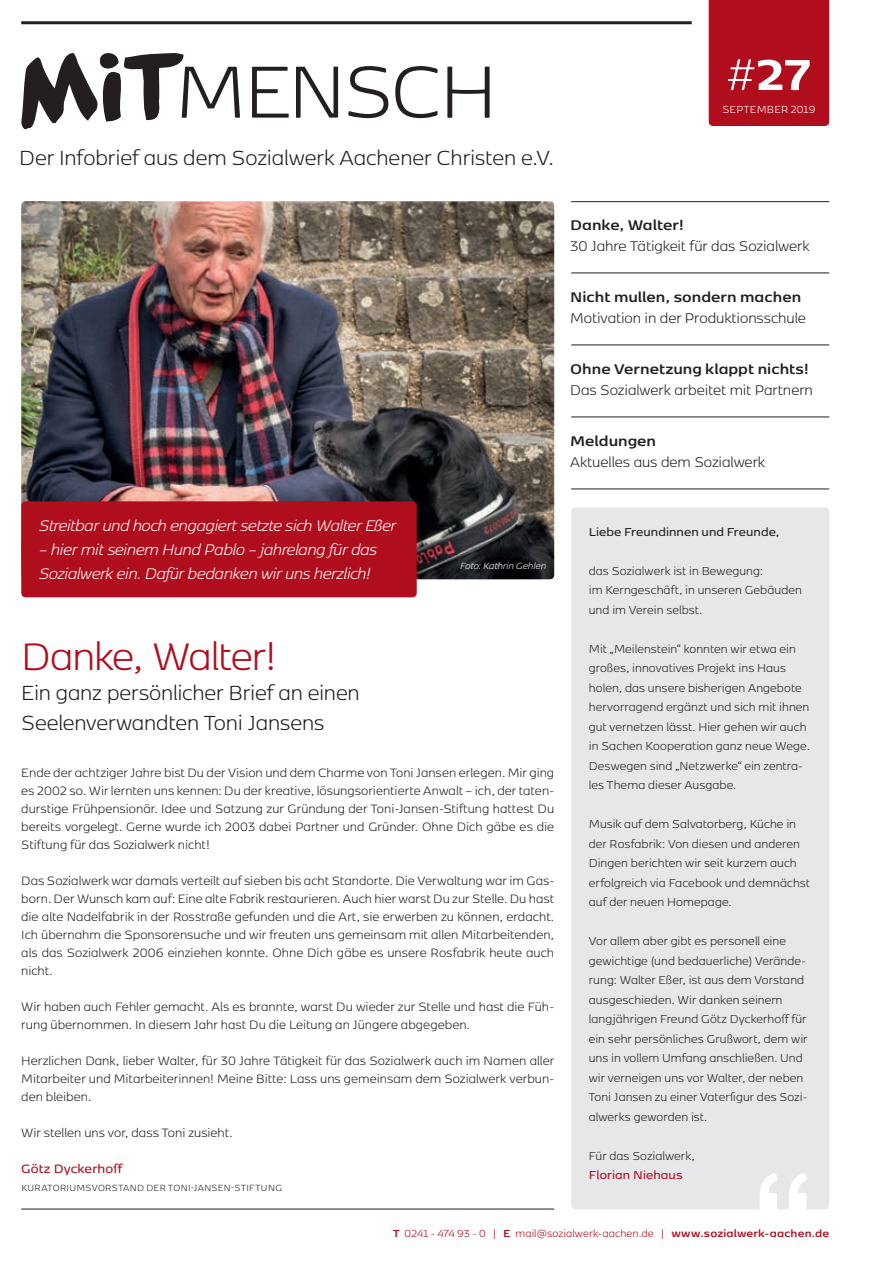
<style>
.page{position:relative;width:893px;height:1263px;background:#fff}
.page>*{position:absolute;margin:0;border:0;box-sizing:border-box;transform-origin:0 0}
.t1{font:800 51px "Kobenhavn Sans";color:#fff}
.t2{font:300 45px "Kobenhavn Sans";letter-spacing:-.025em;color:#b00d1d}
.t3{font:300 24px/30px "Kobenhavn Sans";letter-spacing:-.005em;color:#231f20}
.t4{font:italic 300 18px/24px "Kobenhavn Sans";letter-spacing:-.015em;color:#fff}
.t5{font:300 16.5px "Kobenhavn Sans";letter-spacing:-.005em;color:#231f20}
.t6{font:700 16.5px "Kobenhavn Sans";color:#231f20}
.t7{font:300 14.25px/18px "Kobenhavn Sans";color:#231f20;text-align:justify}
.t8{font:600 14.25px "Kobenhavn Sans";letter-spacing:.005em;color:#b00d1d}
.t9{font:300 13.5px/19.5px "Kobenhavn Sans";letter-spacing:.005em;color:#231f20}
.t10{font:600 13.5px "Kobenhavn Sans";letter-spacing:.01em;color:#231f20}
.t11{font:600 13.5px "Kobenhavn Sans";letter-spacing:.005em;color:#b00d1d}
.t12{font:300 12px "Kobenhavn Sans";letter-spacing:.01em;color:#b00d1d}
.t13{font:300 12px "Kobenhavn Sans";letter-spacing:.03em;color:#fff}
.t14{font:300 10.5px "Kobenhavn Sans";letter-spacing:.03em;color:#231f20}
.t15{font:italic 300 10.5px "Kobenhavn Sans";letter-spacing:.005em;color:#fff}
.s1{font-weight:300}
.s2{font-weight:700}
</style>
<div class="page">
<div style="left:571px;top:507px;width:258px;height:702px;background:#e6e7e9;border-radius:4px"></div>
<img style="left:21px;top:201px;width:533px;height:378px">
<div style="left:709px;top:0;width:120px;height:126px;background:#b00d1d"></div>
<hr style="left:21px;top:21px;width:671px;height:3px;background:#231f20">
<hr style="left:21px;top:1209px;width:533px;height:1px;background:#231f20">
<hr style="left:571px;top:273px;width:258px;height:1px;background:#231f20">
<hr style="left:571px;top:201px;width:258px;height:1px;background:#231f20">
<hr style="left:571px;top:345px;width:258px;height:1px;background:#231f20">
<hr style="left:571px;top:417px;width:258px;height:1px;background:#231f20">
<hr style="left:571px;top:489px;width:258px;height:1px;background:#231f20">
<svg style="left:21px;top:53px;width:219px;height:77px"></svg>
<svg style="left:252px;top:67px;width:37px;height:51px"></svg>
<svg style="left:296px;top:67px;width:42px;height:51px"></svg>
<svg style="left:348px;top:66px;width:40px;height:52px"></svg>
<svg style="left:395px;top:66px;width:43px;height:52px"></svg>
<svg style="left:447px;top:67px;width:43px;height:51px"></svg>
<svg style="left:760px;top:1173px;width:47px;height:37px"></svg>
<div style="left:21px;top:501px;width:396px;height:96px;background:#b00d1d;border-radius:4px"></div>
<h3 class="t3" style="left:19px;top:142px;width:536px">Der Infobrief aus dem Sozialwerk Aachener Christen e.V.</h3>
<h1 class="t1" style="left:727px;top:37px;width:85px"><span class="s1">#</span>27</h1>
<p class="t13" style="left:722px;top:101px;width:95px">SEPTEMBER 2019</p>
<p class="t6" style="left:570px;top:213px;width:115px">Danke, Walter!</p>
<p class="t5" style="left:570px;top:235px;width:241px">30 Jahre Tätigkeit für das Sozialwerk</p>
<p class="t6" style="left:570px;top:285px;width:233px">Nicht mullen, sondern machen</p>
<p class="t5" style="left:570px;top:307px;width:237px">Motivation in der Produktionsschule</p>
<p class="t6" style="left:570px;top:357px;width:241px">Ohne Vernetzung klappt nichts!</p>
<p class="t5" style="left:570px;top:379px;width:244px">Das Sozialwerk arbeitet mit Partnern</p>
<p class="t6" style="left:570px;top:429px;width:88px">Meldungen</p>
<p class="t5" style="left:570px;top:451px;width:197px">Aktuelles aus dem Sozialwerk</p>
<p class="t4" style="left:38px;top:512px;width:359px">Streitbar und hoch engagiert setzte sich Walter Eßer</p>
<p class="t4" style="left:38px;top:536px;width:340px">– hier mit seinem Hund Pablo – jahrelang für das<br>Sozialwerk ein. Dafür bedanken wir uns herzlich!</p>
<h2 class="t2" style="left:21px;top:627px;width:257px">Danke, Walter!</h2>
<h3 class="t3" style="left:21px;top:676px;width:340px">Ein ganz persönlicher Brief an einen<br>Seelenverwandten Toni Jansens</h3>
<p class="t15" style="left:460px;top:559px;width:87px">Foto: Kathrin Gehlen</p>
<p class="t7" style="left:21px;top:763px;width:534px">Ende der achtziger Jahre bist Du der Vision und dem Charme von Toni Jansen erlegen. Mir ging es 2002 so. Wir lernten uns kennen: Du der kreative, lösungsorientierte Anwalt – ich, der taten&shy;durstige Frühpensionär. Idee und Satzung zur Gründung der Toni-Jansen-Stiftung hattest Du bereits vorgelegt. Gerne wurde ich 2003 dabei Partner und Gründer. Ohne Dich gäbe es die Stiftung für das Sozialwerk nicht!</p>
<p class="t7" style="left:21px;top:871px;width:534px">Das Sozialwerk war damals verteilt auf sieben bis acht Standorte. Die Verwaltung war im Gas&shy;born. Der Wunsch kam auf: Eine alte Fabrik restaurieren. Auch hier warst Du zur Stelle. Du hast die alte Nadelfabrik in der Rosstraße gefunden und die Art, sie erwerben zu können, erdacht.<br>Ich übernahm die Sponsorensuche und wir freuten uns gemeinsam mit allen Mitarbeitenden, als das Sozialwerk 2006 einziehen konnte. Ohne Dich gäbe es unsere Rosfabrik heute auch nicht.</p>
<p class="t7" style="left:21px;top:997px;width:534px">Wir haben auch Fehler gemacht. Als es brannte, warst Du wieder zur Stelle und hast die Füh&shy;rung übernommen. In diesem Jahr hast Du die Leitung an Jüngere abgegeben.</p>
<p class="t7" style="left:21px;top:1051px;width:534px">Herzlichen Dank, lieber Walter, für 30 Jahre Tätigkeit für das Sozialwerk auch im Namen aller Mitarbeiter und Mitarbeiterinnen! Meine Bitte: Lass uns gemeinsam dem Sozialwerk verbun&shy;den bleiben.</p>
<p class="t7" style="left:21px;top:1123px;width:213px">Wir stellen uns vor, dass Toni zusieht.</p>
<p class="t8" style="left:21px;top:1159px;width:103px">Götz Dyckerhoff</p>
<p class="t14" style="left:21px;top:1181px;width:262px">KURATORIUMSVORSTAND DER TONI-JANSEN-STIFTUNG</p>
<p class="t10" style="left:589px;top:522px;width:192px">Liebe Freundinnen und Freunde,</p>
<p class="t9" style="left:589px;top:560px;width:215px">das Sozialwerk ist in Bewegung:<br>im Kerngeschäft, in unseren Gebäuden und im Verein selbst.</p>
<p class="t9" style="left:589px;top:638px;width:222px">Mit „Meilenstein“ konnten wir etwa ein großes, innovatives Projekt ins Haus holen, das unsere bisherigen Angebote hervorragend ergänzt und sich mit ihnen gut vernetzen lässt. Hier gehen wir auch in Sachen Kooperation ganz neue Wege.<br>Deswegen sind „Netzwerke“ ein zentra&shy;les Thema dieser Ausgabe.</p>
<p class="t9" style="left:589px;top:813px;width:223px">Musik auf dem Salvatorberg, Küche in der Rosfabrik: Von diesen und anderen Dingen berichten wir seit kurzem auch erfolgreich via Facebook und demnächst auf der neuen Homepage.</p>
<p class="t9" style="left:589px;top:930px;width:220px">Vor allem aber gibt es personell eine gewichtige (und bedauerliche) Verände&shy;rung: Walter Eßer, ist aus dem Vorstand ausgeschieden. Wir danken seinem langjährigen Freund Götz Dyckerhoff für ein sehr persönliches Grußwort, dem wir uns in vollem Umfang anschließen. Und wir verneigen uns vor Walter, der neben Toni Jansen zu einer Vaterfigur des Sozi&shy;alwerks geworden ist.</p>
<p class="t9" style="left:589px;top:1145px;width:107px">Für das Sozialwerk,</p>
<p class="t11" style="left:589px;top:1165px;width:95px">Florian Niehaus</p>
<p class="t12" style="left:393px;top:1225px;width:437px"><span class="s2">T</span> 0241 - 474 93 - 0 | <span class="s2">E</span> mail@sozialwerk-aachen.de | <span class="s2">www.sozialwerk-aachen.de</span></p>
</div>
